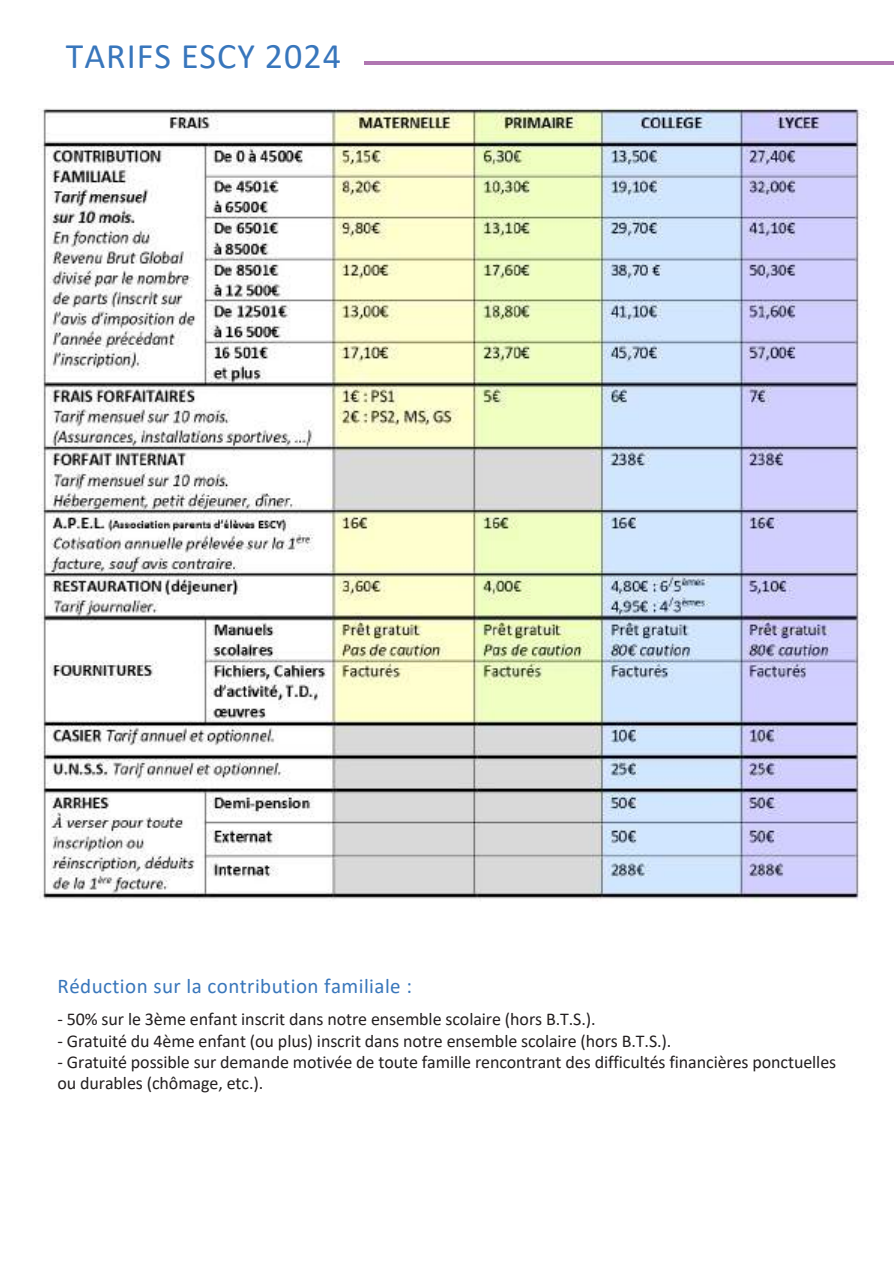
<style>
.page{position:relative;width:894px;height:1264px;background:#fff}
.page>*{position:absolute;margin:0;border:0;box-sizing:border-box;transform-origin:0 0}
.t1{font:36px "Calibri";letter-spacing:.03em;color:#3876bc}
.t2{font:21px "Calibri";letter-spacing:.02em;color:#3876bb}
.t3{font:18px/21.3px "Calibri";letter-spacing:-.005em;color:#231f20}
</style>
<div class="page">
<hr style="left:364px;top:61px;width:529px;height:4px;background:#b076b1">
<img style="left:39px;top:108px;width:826px;height:794px">
<h1 class="t1" style="left:66px;top:41px;width:276px">TARIFS ESCY 2024</h1>
<p class="t2" style="left:57px;top:977px;width:356px">Réduction sur la contribution familiale :</p>
<p class="t3" style="left:57px;top:1010px;width:539px">- 50% sur le 3ème enfant inscrit dans notre ensemble scolaire (hors B.T.S.).</p>
<p class="t3" style="left:57px;top:1031px;width:615px">- Gratuité du 4ème enfant (ou plus) inscrit dans notre ensemble scolaire (hors B.T.S.).</p>
<p class="t3" style="left:57px;top:1052px;width:780px">- Gratuité possible sur demande motivée de toute famille rencontrant des difficultés financières ponctuelles ou durables (chômage, etc.).</p>
</div>
